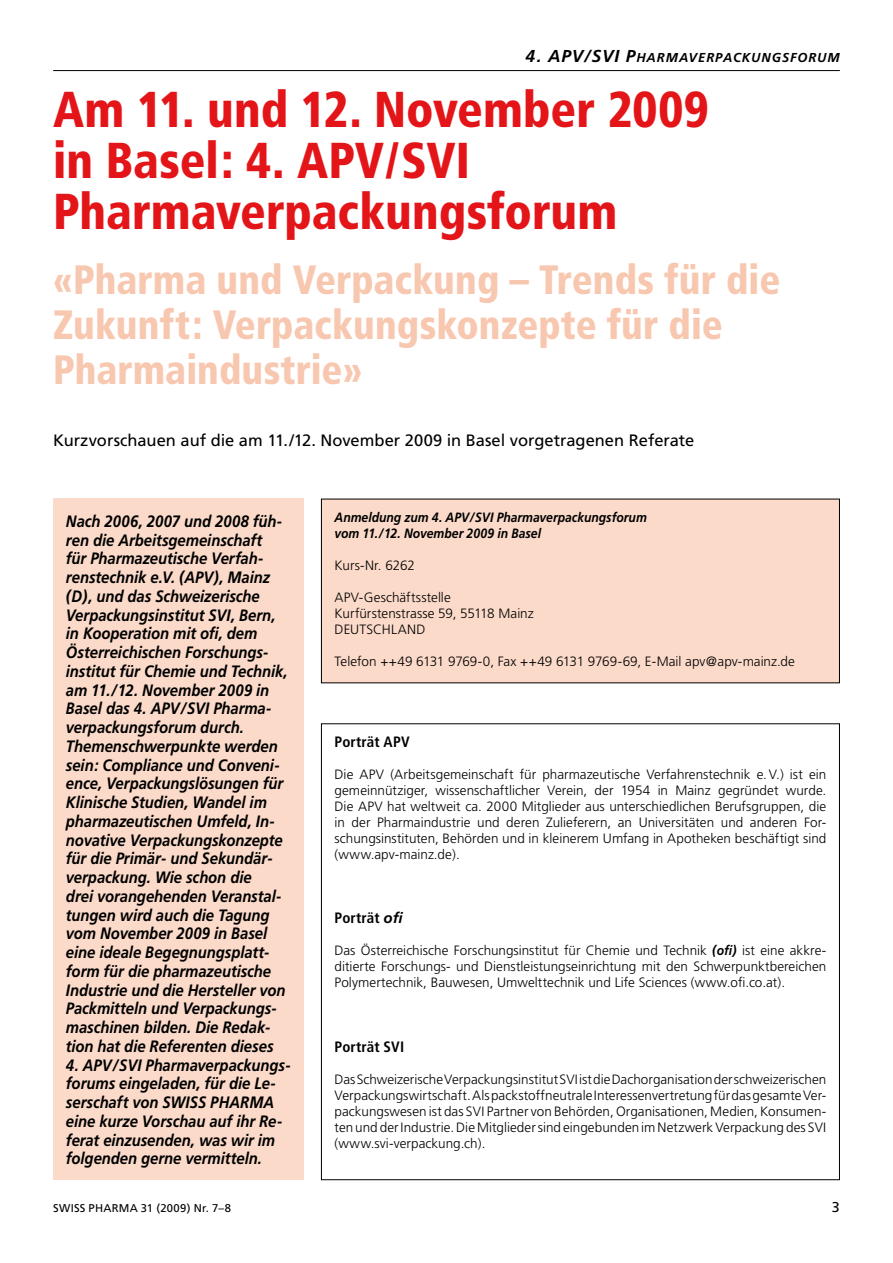
<style>
.page{position:relative;width:893px;height:1263px;background:#fff}
.page>*{position:absolute;margin:0;border:0;box-sizing:border-box;transform-origin:0 0}
.t1{font:900 condensed 50.4px/51px "Frutiger";color:#e31519;scale:.95 1}
.t2{font:900 condensed 40.95px/45px "Frutiger";color:#f8c7af;scale:.95 1}
.t3{font:italic 700 16.5px/18.8px "Frutiger";letter-spacing:-.005em;color:#000;scale:.9 1}
.t4{font:16.5px "Frutiger";color:#000}
.t5{font:700 condensed 15px "Frutiger";letter-spacing:.01em;color:#000}
.t6{font:14.25px "Frutiger";color:#000}
.t7{font:300 13.5px/16px "Frutiger";color:#000;text-align:justify}
.t8{font:italic 700 13.5px/16px "Frutiger";color:#000;scale:.9 1}
.t9{font:italic 700 12.9px "Frutiger";letter-spacing:.075em;color:#000}
.t10{font:11.25px "Frutiger";letter-spacing:.02em;color:#000}
.s1{font-size:17.25px}
.s2{font-style:italic;font-stretch:normal}
.s3{font-weight:700;font-style:italic}
</style>
<div class="page">
<hr style="left:53px;top:70px;width:787px;height:1px;background:#000">
<div style="left:53px;top:499px;width:251px;height:681px;background:#fbdac9"></div>
<div style="left:321px;top:499px;width:518px;height:184px;background:#fbdac9"></div>
<p class="t9" style="left:526px;top:50px;width:316px"><span class="s1">4. APV/SVI P</span>HARMAVERPA CKUNGSFORUM</p>
<h1 class="t1" style="left:53px;top:84px;width:692px">Am 11. und 12. November 2009 in Basel: 4. APV/SVI<br>Pharmaverpackungsforum</h1>
<h2 class="t2" style="left:53px;top:258px;width:767px">«Pharma und Verpackung – Trends für die<br>Zukunft: Verpackungskonzepte für die<br>Pharmaindustrie»</h2>
<p class="t4" style="left:53px;top:431px;width:643px">Kurzvorschauen auf die am 11./12. November 2009 in Basel vorgetragenen Referate</p>
<p class="t3" style="left:66px;top:512px;width:248px">Nach 2006, 2007 und 2008 füh&shy;ren die Arbeitsgemeinschaft<br>für Pharmazeutische Verfah&shy;renstechnik e.V. (APV), Mainz (D), und das Schweizerische<br>Verpackungsinstitut SVI, Bern, in Kooperation mit ofi, dem<br>Österreichischen Forschungs&shy;institut für Chemie und Technik, am 11./12. November 2009 in<br>Basel das 4. APV/SVI Pharma&shy;verpackungsforum durch.<br>Themenschwerpunkte werden sein: Compliance und Conveni&shy;ence, Verpackungslösungen für<br>Klinische Studien, Wandel im pharmazeutischen Umfeld, In&shy;novative Verpackungskonzepte für die Primär- und Sekundär&shy;verpackung. Wie schon die<br>drei vorangehenden Veranstal&shy;tungen wird auch die Tagung vom November 2009 in Basel eine ideale Begegnungsplatt&shy;form für die pharmazeutische<br>Industrie und die Hersteller von<br>Packmitteln und Verpackungs&shy;maschinen bilden. Die Redak&shy;tion hat die Referenten dieses</p>
<p class="t3" style="left:66px;top:1055px;width:251px">4. APV/SVI Pharmaverpackungs&shy;forums eingeladen, für die Le&shy;serschaft von SWISS PHARMA eine kurze Vorschau auf ihr Re&shy;ferat einzusenden, was wir im folgenden gerne vermitteln.</p>
<p class="t8" style="left:335px;top:509px;width:348px">Anmeldung zum 4. APV/SVI Pharmaverpackungsforum vom 11./12. November 2009 in Basel</p>
<p class="t7" style="left:335px;top:558px;width:82px">Kurs-Nr. 6262</p>
<p class="t7" style="left:335px;top:590px;width:201px;text-align:left">APV-Geschäftsstelle<br>Kurfürstenstrasse 59, 55118 Mainz<br>DEUTSCHLAND</p>
<p class="t7" style="left:335px;top:654px;width:462px">Telefon ++49 6131 9769-0, Fax ++49 6131 9769-69, E-Mail apv@apv-mainz.de</p>
<p class="t5" style="left:335px;top:732px;width:77px">Porträt APV</p>
<p class="t7" style="left:335px;top:766px;width:493px">Die APV (Arbeitsgemeinschaft für pharmazeutische Verfahrenstechnik e.V.) ist ein gemeinnütziger, wissenschaftlicher Verein, der 1954 in Mainz gegründet wurde.<br>Die APV hat weltweit ca. 2000 Mitglieder aus unterschiedlichen Berufsgruppen, die in der Pharmaindustrie und deren Zulieferern, an Universitäten und anderen For&shy;schungsinstituten, Behörden und in kleinerem Umfang in Apotheken beschäftigt sind (www.apv-mainz.de).</p>
<p class="t5" style="left:335px;top:909px;width:70px">Porträt <span class="s2">ofi</span></p>
<p class="t7" style="left:335px;top:943px;width:493px">Das Österreichische Forschungsinstitut für Chemie und Technik <span class="s3">(ofi)</span> ist eine akkre&shy;ditierte Forschungs- und Dienstleistungseinrichtung mit den Schwerpunktbereichen Polymertechnik, Bauwesen, Umwelttechnik und Life Sciences (www.ofi.co.at).</p>
<p class="t5" style="left:335px;top:1037px;width:71px">Porträt SVI</p>
<p class="t7" style="left:335px;top:1071px;width:493px">Das Schweizerische Verpackungsinstitut SVI ist die Dachorganisation der schweizerischen Verpackungswirtschaft. Als packstoffneutrale Interessenvertretung für das gesamte Ver&shy;packungswesen ist das SVI Partner von Behörden, Organisationen, Medien, Konsumen&shy;ten und der Industrie. Die Mitglieder sind eingebunden im Netzwerk Verpackung des SVI (www.svi-verpackung.ch).</p>
<p class="t10" style="left:53px;top:1202px;width:179px">SWISS PHARMA 31 (2009) Nr. 7–8</p>
<p class="t6" style="left:832px;top:1199px;width:9px">3</p>
</div>
